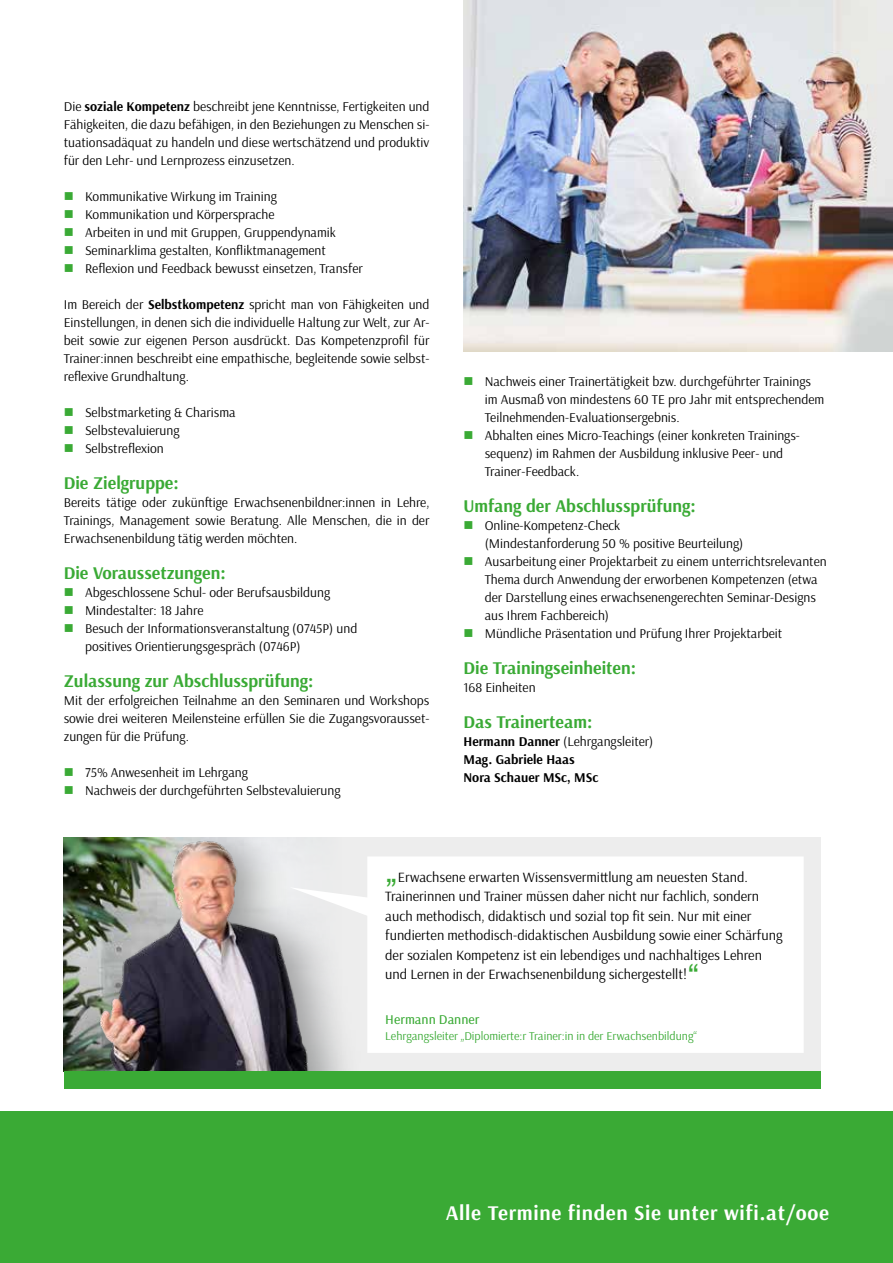
<style>
.page{position:relative;width:893px;height:1263px;background:#fff}
.page>*{position:absolute;margin:0;border:0;box-sizing:border-box;transform-origin:0 0}
.t1{font:700 21px "Arsenal";letter-spacing:.03em;color:#fff}
.t2{font:700 18px "Arsenal";color:#3aaa35}
.t3{font:14.25px/19.5px "Arsenal";color:#000}
.t4{font:13.5px/18px "Arsenal";color:#000}
.t5{font:700 13.5px/18px "Arsenal";color:#000}
.t6{font:500 13.5px "Arsenal";color:#3aaa35}
.t7{font:12px "Arsenal";color:#3aaa35}
.s1{font-weight:700}
.s2{font-weight:400}
.s3{font-family:"Geneva";font-size:25.5px;color:#3aaa35}
</style>
<div class="page">
<img style="left:463px;top:0;width:430px;height:351px">
<div style="left:0;top:1111px;width:893px;height:152px;background:#3aaa35"></div>
<div style="left:64px;top:837px;width:757px;height:251px;background:#ededed"></div>
<img style="left:64px;top:837px;width:280px;height:234px">
<svg style="left:290px;top:856px;width:514px;height:197px;background:#f9f9f9"></svg>
<div style="left:64px;top:1071px;width:757px;height:17px;background:#3aaa35"></div>
<p class="t4" style="left:64px;top:97px;width:367px;text-align:justify">Die <span class="s1">soziale Kompetenz</span> beschreibt jene Kenntnisse, Fertigkeiten und Fähigkeiten, die dazu befähigen, in den Beziehungen zu Menschen si&shy;tuationsadäquat zu handeln und diese wertschätzend und produktiv für den Lehr- und Lernprozess einzusetzen.</p>
<p class="t4" style="left:85px;top:187px;width:279px">Kommunikative Wirkung im Training Kommunikation und Körpersprache<br>Arbeiten in und mit Gruppen, Gruppendynamik Seminarklima gestalten, Konfliktmanagement Reflexion und Feedback bewusst einsetzen, Transfer</p>
<p class="t4" style="left:64px;top:295px;width:367px;text-align:justify">Im Bereich der <span class="s1">Selbstkompetenz</span> spricht man von Fähigkeiten und Einstellungen, in denen sich die individuelle Haltung zur Welt, zur Ar&shy;beit sowie zur eigenen Person ausdrückt. Das Kompetenzprofil für Trainer:innen beschreibt eine empathische, begleitende sowie selbst&shy;reflexive Grundhaltung.</p>
<p class="t4" style="left:85px;top:403px;width:152px">Selbstmarketing &amp; Charisma<br>Selbstevaluierung<br>Selbstreflexion</p>
<h2 class="t2" style="left:64px;top:471px;width:117px">Die Zielgruppe:</h2>
<p class="t4" style="left:64px;top:493px;width:367px;text-align:justify">Bereits tätige oder zukünftige Erwachsenenbildner:innen in Lehre, Trainings, Management sowie Beratung. Alle Menschen, die in der Erwachsenenbildung tätig werden möchten.</p>
<h2 class="t2" style="left:64px;top:561px;width:164px">Die Voraussetzungen:</h2>
<p class="t4" style="left:85px;top:583px;width:274px">Abgeschlossene Schul- oder Berufsausbildung Mindestalter: 18 Jahre<br>Besuch der Informationsveranstaltung (0745P) und positives Orientierungsgespräch (0746P)</p>
<h2 class="t2" style="left:64px;top:669px;width:251px">Zulassung zur Abschlussprüfung:</h2>
<p class="t4" style="left:64px;top:691px;width:367px;text-align:justify">Mit der erfolgreichen Teilnahme an den Seminaren und Workshops sowie drei weiteren Meilensteine erfüllen Sie die Zugangsvorausset&shy;zungen für die Prüfung.</p>
<p class="t4" style="left:85px;top:763px;width:257px">75% Anwesenheit im Lehrgang<br>Nachweis der durchgeführten Selbstevaluierung</p>
<p class="t4" style="left:485px;top:373px;width:341px">Nachweis einer Trainertätigkeit bzw. durchgeführter Trainings im Ausmaß von mindestens 60 TE pro Jahr mit entsprechendem Teilnehmenden-Evaluationsergebnis.<br>Abhalten eines Micro-Teachings (einer konkreten Trainings&shy;sequenz) im Rahmen der Ausbildung inklusive Peer- und Trainer-Feedback.</p>
<h2 class="t2" style="left:463px;top:495px;width:234px">Umfang der Abschlussprüfung:</h2>
<p class="t4" style="left:485px;top:517px;width:343px">Online-Kompetenz-Check<br>(Mindestanforderung 50 % positive Beurteilung)<br>Ausarbeitung einer Projektarbeit zu einem unterrichtsrelevanten Thema durch Anwendung der erworbenen Kompetenzen (etwa der Darstellung eines erwachsenengerechten Seminar-Designs aus Ihrem Fachbereich)<br>Mündliche Präsentation und Prüfung Ihrer Projektarbeit</p>
<h2 class="t2" style="left:463px;top:657px;width:174px">Die Trainingseinheiten:</h2>
<p class="t4" style="left:463px;top:679px;width:74px">168 Einheiten</p>
<h2 class="t2" style="left:463px;top:711px;width:130px">Das Trainerteam:</h2>
<p class="t5" style="left:463px;top:733px;width:191px">Hermann Danner <span class="s2">(Lehrgangsleiter)<br></span>Mag. Gabriele Haas<br>Nora Schauer MSc, MSc</p>
<p class="t3" style="left:385px;top:867px;width:399px"><span class="s3">„</span>Erwachsene erwarten Wissensvermittlung am neuesten Stand.<br>Trainerinnen und Trainer müssen daher nicht nur fachlich, sondern auch methodisch, didaktisch und sozial top fit sein. Nur mit einer fundierten methodisch-didaktischen Ausbildung sowie einer Schärfung der sozialen Kompetenz ist ein lebendiges und nachhaltiges Lehren und Lernen in der Erwachsenenbildung sichergestellt!<span class="s3">“</span></p>
<p class="t6" style="left:385px;top:1011px;width:96px">Hermann Danner</p>
<p class="t7" style="left:385px;top:1029px;width:313px">Lehrgangsleiter „Diplomierte:r Trainer:in in der Erwachsenbildung“</p>
<h1 class="t1" style="left:446px;top:1200px;width:385px">Alle Termine finden Sie unter wifi.at/ooe</h1>
</div>
